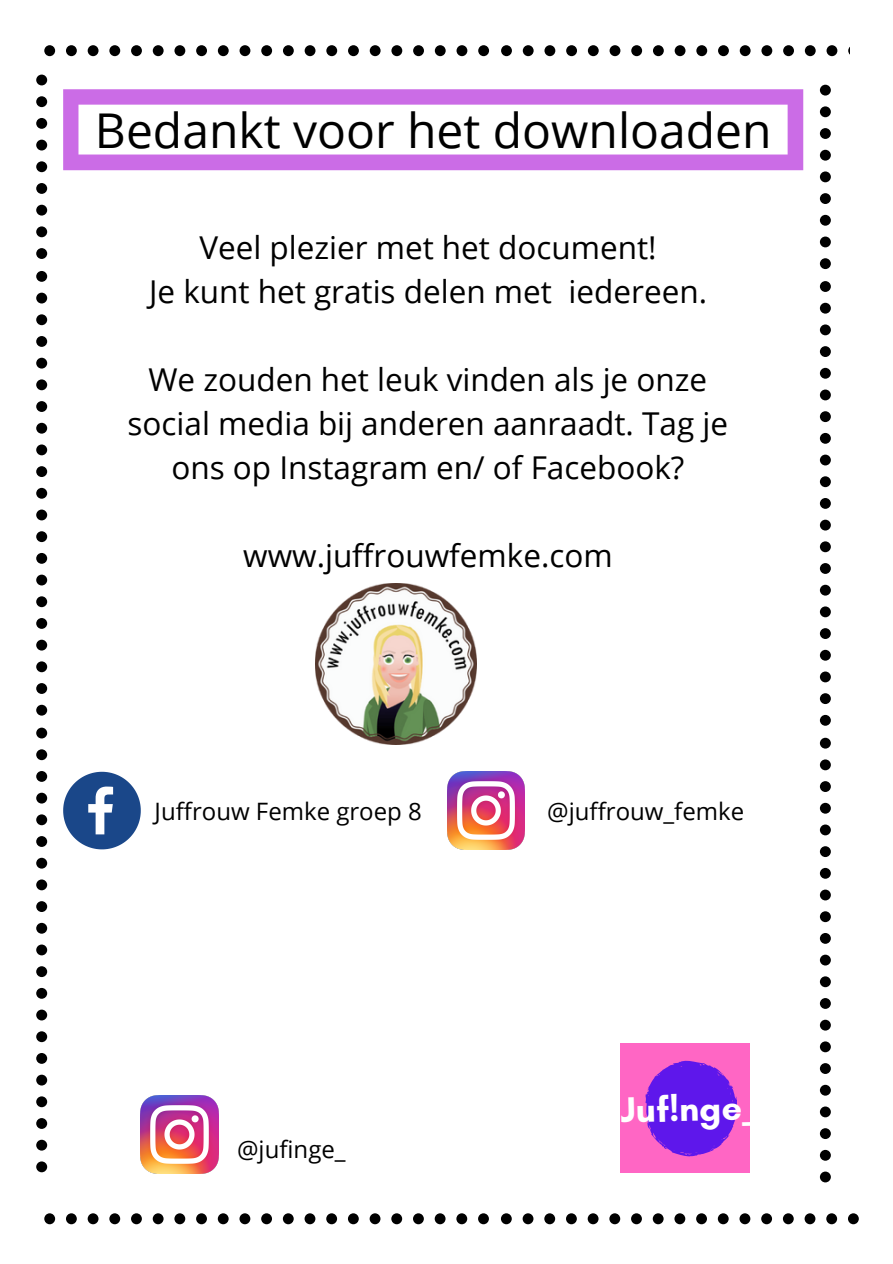
<style>
.page{position:relative;width:893px;height:1264px;background:#fff}
.page>*{position:absolute;margin:0;border:0;box-sizing:border-box;transform-origin:0 0}
.t1{font:48px "Open Sans";color:#000}
.t2{font:700 36px "Glacial Indifference";color:#fff}
.t3{font:31.5px/43.8px "Open Sans";color:#000;text-align:center}
.t4{font:24px "Open Sans";color:#000}
</style>
<div class="page">
<svg style="left:44px;top:45px;width:445px;height:11px"></svg>
<svg style="left:501px;top:45px;width:348px;height:11px"></svg>
<svg style="left:44px;top:1213px;width:445px;height:11px"></svg>
<svg style="left:501px;top:1213px;width:358px;height:11px"></svg>
<svg style="left:36px;top:727px;width:11px;height:445px"></svg>
<svg style="left:36px;top:271px;width:11px;height:444px"></svg>
<svg style="left:36px;top:74px;width:11px;height:185px"></svg>
<svg style="left:819px;top:737px;width:11px;height:445px"></svg>
<svg style="left:819px;top:281px;width:11px;height:444px"></svg>
<svg style="left:819px;top:84px;width:11px;height:185px"></svg>
<svg style="left:63px;top:89px;width:740px;height:81px"></svg>
<img style="left:315px;top:583px;width:161px;height:161px">
<svg style="left:63px;top:771px;width:78px;height:78px"></svg>
<img style="left:447px;top:771px;width:78px;height:78px">
<img style="left:141px;top:1095px;width:77px;height:77px">
<div style="left:620px;top:1043px;width:129px;height:129px;background:#ff66c4"></div>
<svg style="left:645px;top:1060px;width:91px;height:96px"></svg>
<h1 class="t1" style="left:95px;top:97px;width:678px">Bedankt voor het downloaden</h1>
<p class="t3" style="left:149px;top:225px;width:559px">Veel plezier met het document!<br>Je kunt het gratis delen met iedereen.</p>
<p class="t3" style="left:128px;top:357px;width:602px">We zouden het leuk vinden als je onze social media bij anderen aanraadt. Tag je ons op Instagram en/ of Facebook?</p>
<p class="t3" style="left:243px;top:532px;width:371px">www.juffrouwfemke.com</p>
<p class="t4" style="left:155px;top:794px;width:269px">Juffrouw Femke groep 8</p>
<p class="t4" style="left:547px;top:794px;width:198px">@juffrouw_femke</p>
<p class="t4" style="left:237px;top:1132px;width:110px">@jufinge_</p>
<p class="t2" style="left:620px;top:1087px;width:143px;rotate:-1deg">Juf!nge_</p>
</div>
